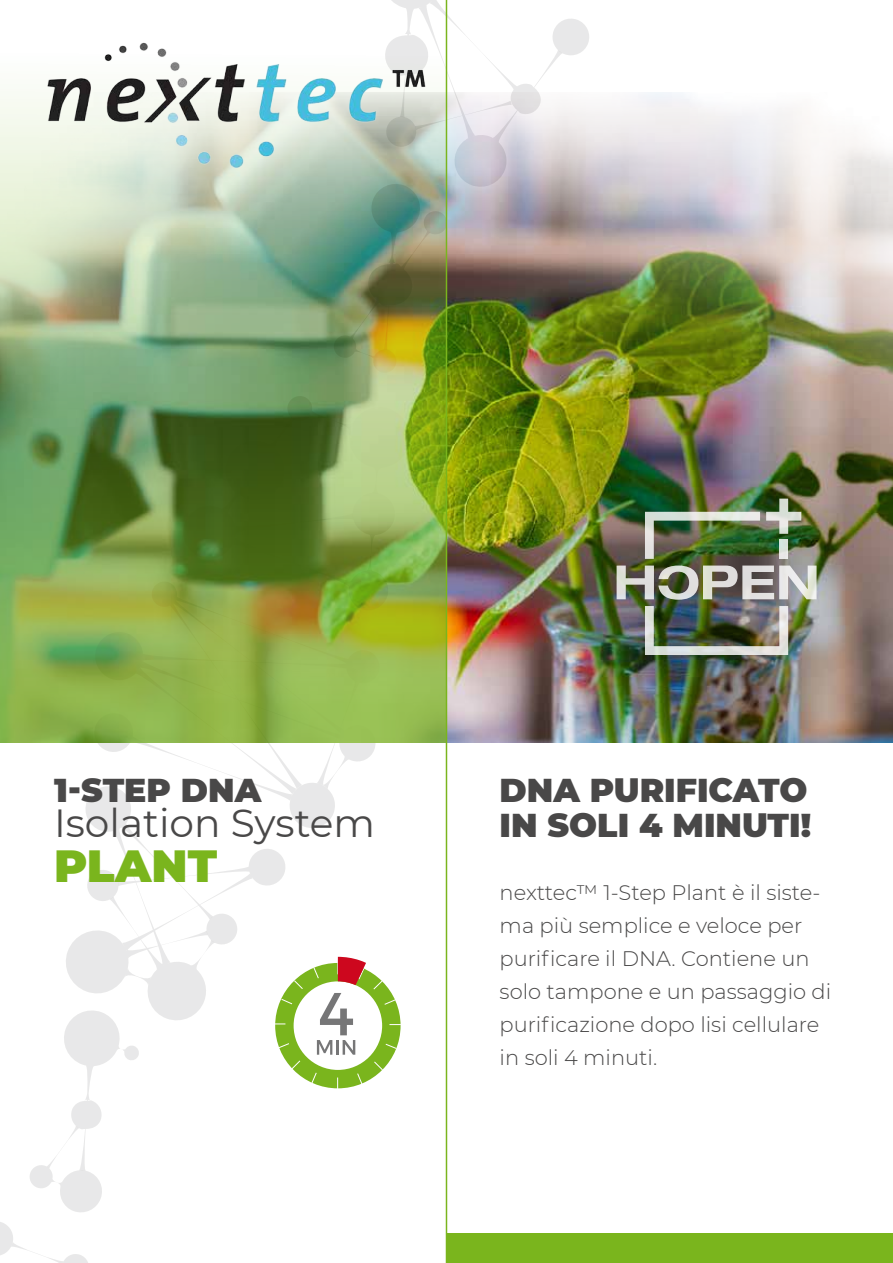
<style>
.page{position:relative;width:893px;height:1263px;background:#fff}
.page>*{position:absolute;margin:0;border:0;box-sizing:border-box;transform-origin:0 0}
.t1{font:900 45px "Montserrat";color:#7ab51d}
.t2{font:39.15px "Montserrat";color:#494848}
.t3{font:900 33px/35.5px "Montserrat";color:#494848}
.t4{font:300 21px/33px "Montserrat";color:#494848}
</style>
<div class="page">
<img style="left:447px;top:92px;width:446px;height:650px">
<svg style="left:0;top:1222px;width:88px;height:41px"></svg>
<svg style="left:94px;top:742px;width:286px;height:86px"></svg>
<img style="left:447px;top:0;width:142px;height:373px">
<svg style="left:66px;top:786px;width:219px;height:234px"></svg>
<svg style="left:206px;top:914px;width:31px;height:30px"></svg>
<svg style="left:30px;top:1010px;width:109px;height:202px"></svg>
<img style="left:0;top:0;width:446px;height:742px">
<div style="left:447px;top:1233px;width:446px;height:30px;background:#7ab51d"></div>
<svg style="left:274px;top:957px;width:127px;height:132px"></svg>
<img style="left:645px;top:606px;width:143px;height:49px">
<img style="left:617px;top:565px;width:199px;height:35px">
<img style="left:645px;top:512px;width:115px;height:47px">
<svg style="left:766px;top:499px;width:35px;height:35px"></svg>
<svg style="left:779px;top:539px;width:9px;height:20px"></svg>
<img style="left:10px;top:11px;width:446px;height:177px">
<hr style="left:446px;top:0;width:1px;height:1263px;background:#7ab51d">
<h3 class="t3" style="left:54px;top:770px;width:209px">1-STEP DNA</h3>
<h2 class="t2" style="left:54px;top:796px;width:323px">Isolation System</h2>
<h1 class="t1" style="left:54px;top:832px;width:165px">PLANT</h1>
<h3 class="t3" style="left:500px;top:770px;width:313px">DNA PURIFICATO<br>IN SOLI 4 MINUTI!</h3>
<p class="t4" style="left:500px;top:876px;width:333px">nexttec™ 1-Step Plant è il siste&shy;ma più semplice e veloce per purificare il DNA. Contiene un solo tampone e un passaggio di purificazione dopo lisi cellulare in soli 4 minuti.</p>
</div>
